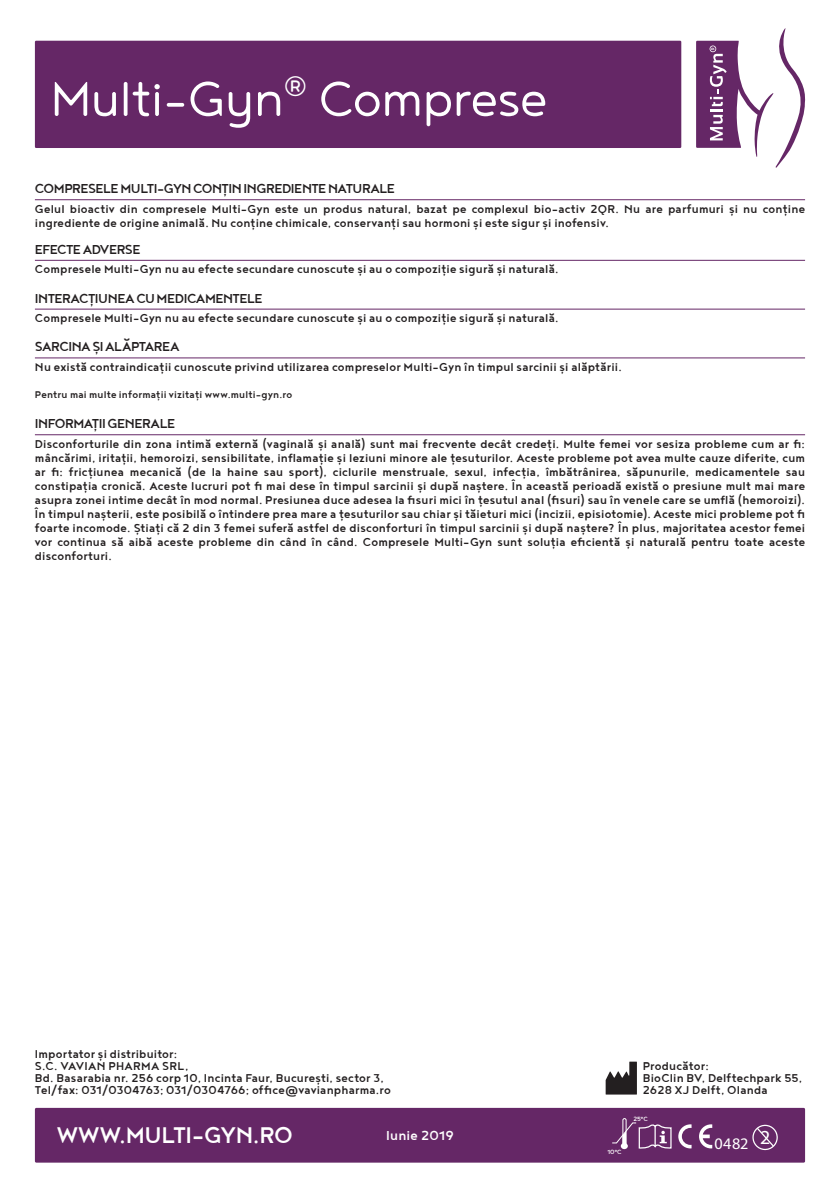
<style>
.page{position:relative;width:840px;height:1191px;background:#fff}
.page>*{position:absolute;margin:0;border:0;box-sizing:border-box;transform-origin:0 0}
.t1{font:60px "Noyh R Light";letter-spacing:-.02em;color:#fff}
.t2{font:500 28px "Noyh";letter-spacing:-.02em;color:#fff}
.t3{font:500 16px "Noyh";letter-spacing:-.035em;color:#231f20}
.t4{font:500 16px "Noyh";letter-spacing:.01em;color:#fff}
.t5{font:500 14px/14px "Noyh";letter-spacing:.015em;color:#231f20}
.t6{font:500 12px "Noyh";letter-spacing:.015em;color:#231f20}
.t7{font:500 7.4px "Noyh";letter-spacing:-.025em;color:#fff}
</style>
<div class="page">
<hr style="left:35px;top:199px;width:769px;height:1px;background:#652766">
<hr style="left:35px;top:260px;width:769px;height:1px;background:#652766">
<hr style="left:35px;top:309px;width:769px;height:1px;background:#652766">
<hr style="left:35px;top:434px;width:769px;height:1px;background:#652766">
<hr style="left:35px;top:357px;width:769px;height:1px;background:#652766">
<svg style="left:696px;top:28px;width:110px;height:140px"></svg>
<div style="left:35px;top:41px;width:646px;height:107px;background:#652766"></div>
<div style="left:35px;top:1107px;width:769px;height:55px;background:#652766"></div>
<div style="left:622px;top:1118px;width:4px;height:27px;border:1px solid #fff;border-radius:2px"></div>
<svg style="left:612px;top:1121px;width:59px;height:29px"></svg>
<svg style="left:678px;top:1124px;width:13px;height:24px"></svg>
<div style="left:751px;top:1124px;width:26px;height:26px;border:1px solid #fff;border-radius:50%"></div>
<svg style="left:605px;top:1061px;width:31px;height:33px"></svg>
<svg style="left:699px;top:1124px;width:14px;height:25px"></svg>
<svg style="left:755px;top:1126px;width:19px;height:21px"></svg>
<h1 class="t1" style="left:50px;top:66px;width:498px">Multi-Gyn<sup>®</sup> Comprese</h1>
<p class="t3" style="left:35px;top:179px;width:361px">COMPRESELE MULTI-GYN CONȚIN INGREDIENTE NATURALE</p>
<p class="t5" style="left:35px;top:201px;width:771px">Gelul bioactiv din compresele Multi-Gyn este un produs natural, bazat pe complexul bio-activ 2QR. Nu are parfumuri și nu conține ingrediente de origine animală. Nu conține chimicale, conservanți sau hormoni și este sigur și inofensiv.</p>
<p class="t3" style="left:35px;top:240px;width:107px">EFECTE ADVERSE</p>
<p class="t5" style="left:35px;top:262px;width:525px">Compresele Multi-Gyn nu au efecte secundare cunoscute și au o compoziție sigură și naturală.</p>
<p class="t3" style="left:35px;top:289px;width:229px">INTERACȚIUNEA CU MEDICAMENTELE</p>
<p class="t5" style="left:35px;top:311px;width:525px">Compresele Multi-Gyn nu au efecte secundare cunoscute și au o compoziție sigură și naturală.</p>
<p class="t3" style="left:35px;top:338px;width:146px">SARCINA ȘI ALĂPTAREA</p>
<p class="t5" style="left:35px;top:359px;width:588px">Nu există contraindicații cunoscute privind utilizarea compreselor Multi-Gyn în timpul sarcinii și alăptării.</p>
<p class="t6" style="left:35px;top:388px;width:259px">Pentru mai multe informații vizitați www.multi-gyn.ro</p>
<p class="t3" style="left:35px;top:414px;width:142px">INFORMAȚII GENERALE</p>
<p class="t5" style="left:35px;top:436px;width:771px;text-align:justify">Disconforturile din zona intimă externă (vaginală și anală) sunt mai frecvente decât credeți. Multe femei vor sesiza probleme cum ar fi: mâncărimi, iritații, hemoroizi, sensibilitate, inflamație și leziuni minore ale țesuturilor. Aceste probleme pot avea multe cauze diferite, cum ar fi: fricțiunea mecanică (de la haine sau sport), ciclurile menstruale, sexul, infecția, îmbătrânirea, săpunurile, medicamentele sau constipația cronică. Aceste lucruri pot fi mai dese în timpul sarcinii și după naștere. În această perioadă există o presiune mult mai mare asupra zonei intime decât în mod normal. Presiunea duce adesea la fisuri mici în țesutul anal (fisuri) sau în venele care se umflă (hemoroizi).<br>În timpul nașterii, este posibilă o întindere prea mare a țesuturilor sau chiar și tăieturi mici (incizii, episiotomie). Aceste mici probleme pot fi foarte incomode. Știați că 2 din 3 femei suferă astfel de disconforturi în timpul sarcinii și după naștere? În plus, majoritatea acestor femei vor continua să aibă aceste probleme din când în când. Compresele Multi-Gyn sunt soluția eficientă și naturală pentru toate aceste disconforturi.</p>
<p class="t5" style="left:35px;top:1047px;width:357px;line-height:12px">Importator și distribuitor:<br>S.C. VAVIAN PHARMA SRL,<br>Bd. Basarabia nr. 256 corp 10, Incinta Faur, București, sector 3, Tel/fax: 031/0304763; 031/0304766; office@vavianpharma.ro</p>
<h2 class="t2" style="left:57px;top:1119px;width:237px">WWW.MULTI-GYN.RO</h2>
<p class="t4" style="left:386px;top:1126px;width:69px">Iunie 2019</p>
<p class="t7" style="left:607px;top:1147px;width:16px">10ºC</p>
<p class="t5" style="left:642px;top:1059px;width:161px;line-height:12px">Producător:<br>BioClin BV, Delftechpark 55,<br>2628 XJ Delft, Olanda</p>
<p class="t7" style="left:633px;top:1114px;width:16px">25ºC</p>
</div>
